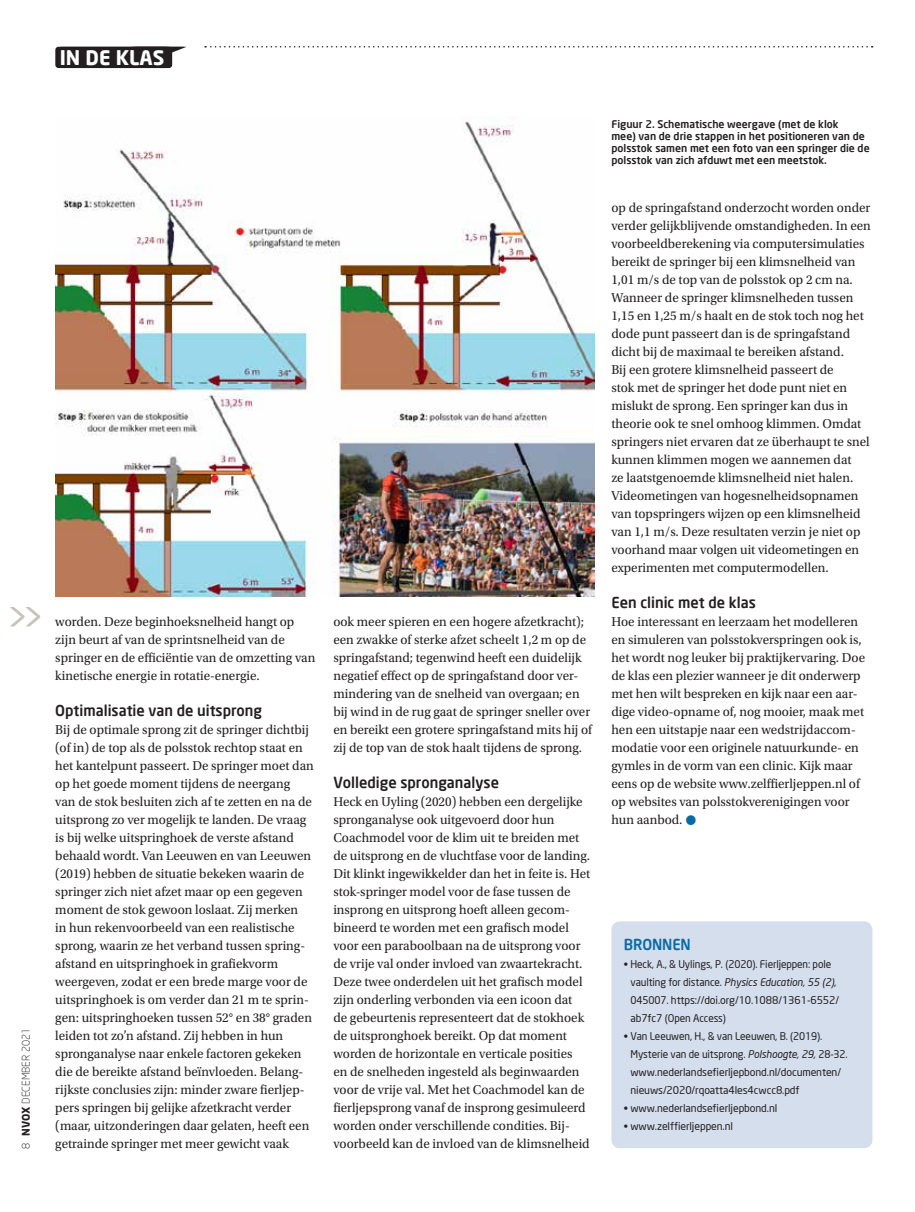
<style>
.page{position:relative;width:915px;height:1212px;background:#fff}
.page>*{position:absolute;margin:0;border:0;box-sizing:border-box;transform-origin:0 0}
.t1{font:39px "Neo Sans";color:#c8c2b7}
.t2{font:700 19.8px "Neo Sans";color:#fff}
.t3{font:500 15px "Neo Sans";color:#231f20}
.t4{font:500 15px "Neo Sans";letter-spacing:-.01em;color:#076aa5;scale:.96 1}
.t5{font:13.5px/18px "Utopia Std";color:#231f20}
.t6{font:10.5px/18px "Neo Sans";letter-spacing:-.01em;color:#231f20;scale:.96 1}
.t7{font:500 10.5px/12px "Neo Sans";color:#231f20}
.t8{font:300 10.5px "Neo Sans";color:#231f20}
.s1{font-weight:700}
.s2{font-style:italic}
</style>
<div class="page">
<svg style="left:205px;top:46px;width:667px;height:2px"></svg>
<div style="left:55px;top:47px;width:114px;height:21px;background:#231f20;border-radius:3px"></div>
<svg style="left:171px;top:47px;width:15px;height:10px"></svg>
<div style="left:58px;top:47px;width:114px;height:21px;background:#231f20;border-radius:3px"></div>
<div style="left:611px;top:921px;width:261px;height:227px;background:#d5deed;border-radius:9px"></div>
<img style="left:55px;top:118px;width:539px;height:479px">
<h2 class="t2" style="left:60px;top:45px;width:106px">IN DE KLAS</h2>
<h1 class="t1" style="left:6px;top:594px;width:41px">&gt;&gt;</h1>
<p class="t8" style="left:20px;top:1149px;width:122px;rotate:-90deg">8 <span class="s1">NVOX</span> DECEMBER 2021</p>
<p class="t5" style="left:55px;top:613px;width:261px">worden. Deze beginhoeksnelheid hangt op zijn beurt af van de sprintsnelheid van de springer en de efficiëntie van de omzetting van kinetische energie in rotatie-energie.</p>
<p class="t3" style="left:55px;top:701px;width:208px">Optimalisatie van de uitsprong</p>
<p class="t5" style="left:55px;top:721px;width:260px">Bij de optimale sprong zit de springer dichtbij (of in) de top als de polsstok rechtop staat en het kantelpunt passeert. De springer moet dan op het goede moment tijdens de neergang<br>van de stok besluiten zich af te zetten en na de uitsprong zo ver mogelijk te landen. De vraag is bij welke uitspringhoek de verste afstand behaald wordt. Van Leeuwen en van Leeuwen (2019) hebben de situatie bekeken waarin de springer zich niet afzet maar op een gegeven moment de stok gewoon loslaat. Zij merken<br>in hun rekenvoorbeeld van een realistische sprong, waarin ze het verband tussen spring&shy;afstand en uitspringhoek in grafiekvorm weergeven, zodat er een brede marge voor de uitspringhoek is om verder dan 21 m te sprin&shy;gen: uitspringhoeken tussen 52° en 38° graden leiden tot zo’n afstand. Zij hebben in hun spronganalyse naar enkele factoren gekeken die de bereikte afstand beïnvloeden. Belang&shy;rijkste conclusies zijn: minder zware fierljep&shy;pers springen bij gelijke afzetkracht verder (maar, uitzonderingen daar gelaten, heeft een getrainde springer met meer gewicht vaak</p>
<p class="t5" style="left:333px;top:613px;width:260px">ook meer spieren en een hogere afzetkracht); een zwakke of sterke afzet scheelt 1,2 m op de springafstand; tegenwind heeft een duidelijk negatief effect op de springafstand door ver&shy;mindering van de snelheid van overgaan; en bij wind in de rug gaat de springer sneller over en bereikt een grotere springafstand mits hij of zij de top van de stok haalt tijdens de sprong.</p>
<p class="t3" style="left:333px;top:773px;width:167px">Volledige spronganalyse</p>
<p class="t5" style="left:333px;top:793px;width:258px">Heck en Uyling (2020) hebben een dergelijke spronganalyse ook uitgevoerd door hun Coachmodel voor de klim uit te breiden met de uitsprong en de vluchtfase voor de landing.<br>Dit klinkt ingewikkelder dan het in feite is. Het stok-springer model voor de fase tussen de insprong en uitsprong hoeft alleen gecom&shy;bineerd te worden met een grafisch model voor een paraboolbaan na de uitsprong voor de vrije val onder invloed van zwaartekracht.<br>Deze twee onderdelen uit het grafisch model zijn onderling verbonden via een icoon dat<br>de gebeurtenis representeert dat de stokhoek de uitspronghoek bereikt. Op dat moment worden de horizontale en verticale posities<br>en de snelheden ingesteld als beginwaarden voor de vrije val. Met het Coachmodel kan de fierljepsprong vanaf de insprong gesimuleerd worden onder verschillende condities. Bij&shy;voorbeeld kan de invloed van de klimsnelheid</p>
<p class="t7" style="left:611px;top:118px;width:260px">Figuur 2. Schematische weergave (met de klok<br>mee) van de drie stappen in het positioneren van de polsstok samen met een foto van een springer die de polsstok van zich afduwt met een meetstok.</p>
<p class="t5" style="left:611px;top:199px;width:261px">op de springafstand onderzocht worden onder verder gelijkblijvende omstandigheden. In een voorbeeldberekening via computersimulaties bereikt de springer bij een klimsnelheid van 1,01 m/s de top van de polsstok op 2 cm na.<br>Wanneer de springer klimsnelheden tussen 1,15 en 1,25 m/s haalt en de stok toch nog het dode punt passeert dan is de springafstand dicht bij de maximaal te bereiken afstand.<br>Bij een grotere klimsnelheid passeert de<br>stok met de springer het dode punt niet en mislukt de sprong. Een springer kan dus in theorie ook te snel omhoog klimmen. Omdat springers niet ervaren dat ze überhaupt te snel kunnen klimmen mogen we aannemen dat<br>ze laatstgenoemde klimsnelheid niet halen.<br>Videometingen van hogesnelheidsopnamen van topspringers wijzen op een klimsnelheid van 1,1 m/s. Deze resultaten verzin je niet op voorhand maar volgen uit videometingen en experimenten met computermodellen.</p>
<p class="t3" style="left:611px;top:593px;width:146px">Een clinic met de klas</p>
<p class="t5" style="left:611px;top:613px;width:255px">Hoe interessant en leerzaam het modelleren en simuleren van polsstokverspringen ook is, het wordt nog leuker bij praktijkervaring. Doe de klas een plezier wanneer je dit onderwerp met hen wilt bespreken en kijk naar een aar&shy;dige video-opname of, nog mooier, maak met hen een uitstapje naar een wedstrijdaccom&shy;modatie voor een originele natuurkunde- en gymles in de vorm van een clinic. Kijk maar eens op de website www.zelffierljeppen.nl of op websites van polsstokverenigingen voor hun aanbod.</p>
<p class="t4" style="left:623px;top:935px;width:71px">BRONNEN</p>
<p class="t6" style="left:630px;top:955px;width:219px;text-indent:-6px">• Heck, A., &amp; Uylings, P. (2020). Fierljeppen: pole vaulting for distance. <span class="s2">Physics Education, 55 (2)</span>, 045007. https://doi.org/10.1088/1361-6552/ ab7fc7 (Open Access)</p>
<p class="t6" style="left:630px;top:1027px;width:228px;text-indent:-7px">• Van Leeuwen, H., &amp; van Leeuwen, B. (2019).<br>Mysterie van de uitsprong. <span class="s2">Polshoogte, 29,</span> 28-32. www.nederlandsefierljepbond.nl/documenten/ nieuws/2020/rqoatta4les4cwcc8.pdf</p>
<p class="t6" style="left:623px;top:1099px;width:161px">• www.nederlandsefierljepbond.nl</p>
<p class="t6" style="left:623px;top:1117px;width:115px">• www.zelffierljeppen.nl</p>
</div>
